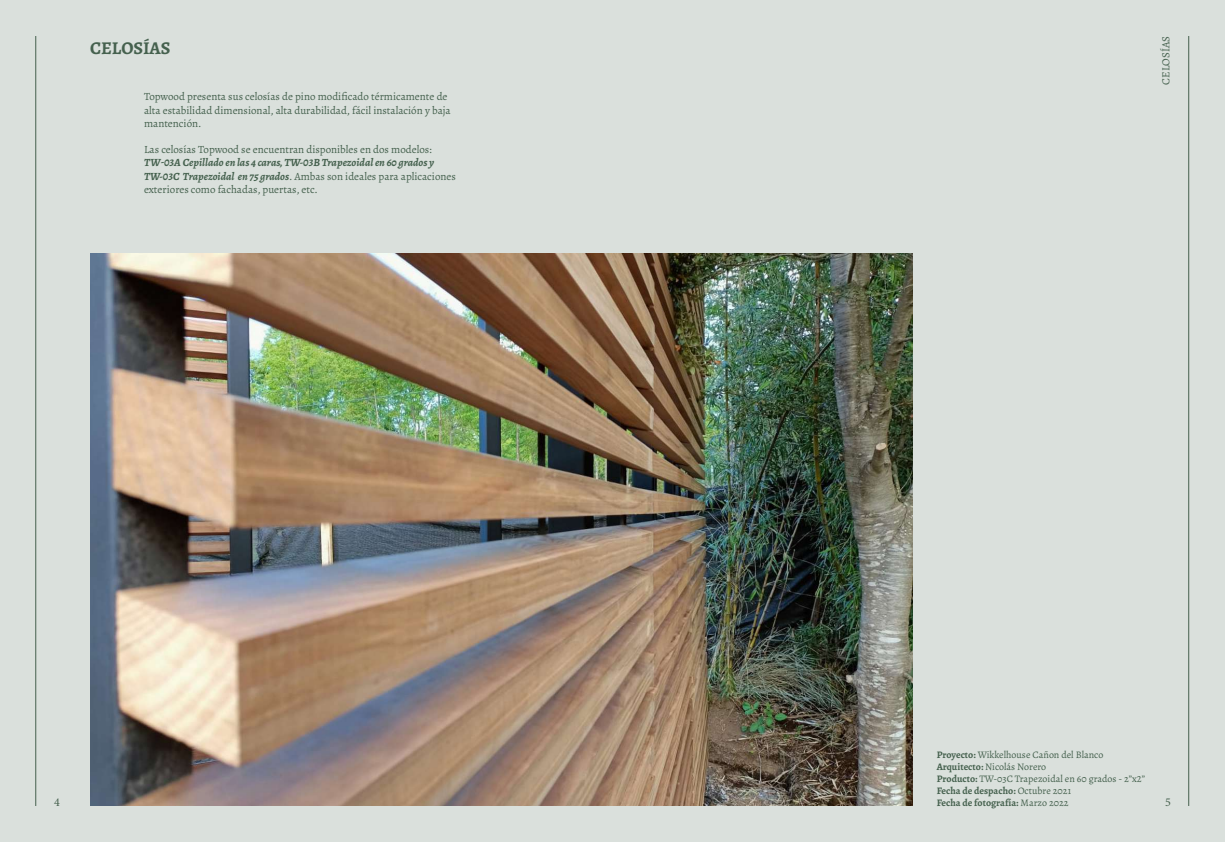
<style>
.page{position:relative;width:1225px;height:842px;background:#dae0dc}
.page>*{position:absolute;margin:0;border:0;box-sizing:border-box;transform-origin:0 0}
.t1{font:700 18px "Alegreya";color:#45614e}
.t2{font:12px "Minion Pro";color:#45614e}
.t3{font:11px/13.2px "Alegreya";color:#45614e}
.t4{font:italic 700 11px/13.2px "Alegreya";color:#45614e}
.t5{font:10px/12px "Alegreya";color:#45614e}
.s1{font-weight:400;font-style:normal}
.s2{font-weight:700}
</style>
<div class="page">
<img style="left:90px;top:254px;width:822px;height:552px">
<h1 class="t1" style="left:90px;top:36px;width:82px">CELOSÍAS</h1>
<p class="t3" style="left:1159px;top:85px;width:50px;rotate:-90deg">CELOSÍAS</p>
<p class="t3" style="left:144px;top:90px;width:308px">Topwood presenta sus celosías de pino modificado térmicamente de alta estabilidad dimensional, alta durabilidad, fácil instalación y baja mantención.</p>
<p class="t3" style="left:144px;top:143px;width:289px">Las celosías Topwood se encuentran disponibles en dos modelos:</p>
<p class="t4" style="left:144px;top:156px;width:313px">TW-03A Cepillado en las 4 caras, TW-03B Trapezoidal en 60 grados y<br>TW-03C Trapezoidal en 75 grados<span class="s1">. Ambas son ideales para aplicaciones exteriores como fachadas, puertas, etc.</span></p>
<p class="t5" style="left:936px;top:749px;width:210px"><span class="s2">Proyecto:</span> Wikkelhouse Cañon del Blanco <span class="s2">Arquitecto:</span> Nicolás Norero<br><span class="s2">Producto:</span> TW-03C Trapezoidal en 60 grados - 2”x2” <span class="s2">Fecha de despacho:</span> Octubre 2021<br><span class="s2">Fecha de fotografía:</span> Marzo 2022</p>
<p class="t2" style="left:54px;top:794px;width:7px">4</p>
<p class="t2" style="left:1165px;top:794px;width:7px">5</p>
</div>
